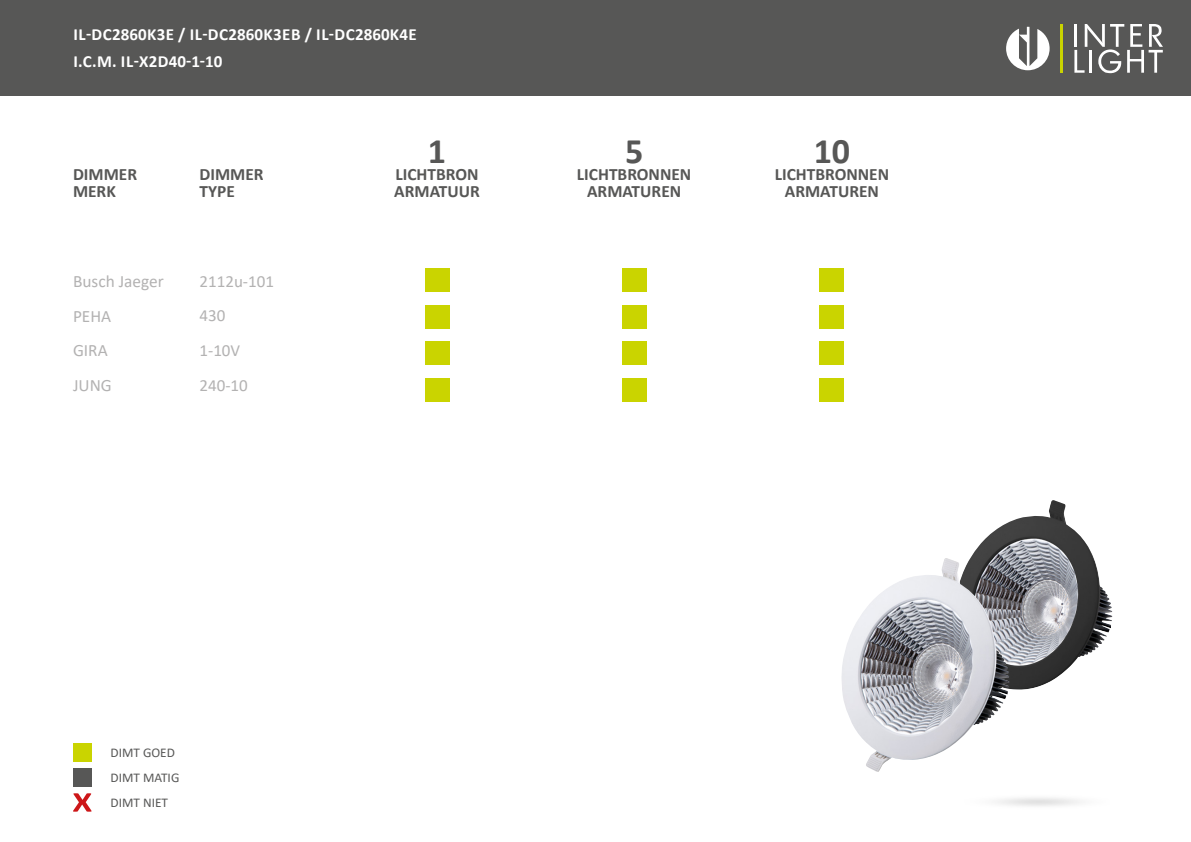
<style>
.page{position:relative;width:1191px;height:842px;background:#fff}
.page>*{position:absolute;margin:0;border:0;box-sizing:border-box;transform-origin:0 0}
.t1{font:700 36px "Calibri";color:#575756}
.t2{font:700 17.3px/17px "Calibri";color:#575756}
.t3{font:17.3px/34.7px "Calibri";color:#b3b2b2}
.t4{font:700 17px/26.1px "Calibri";letter-spacing:.02em;color:#fff}
.t5{font:17px/34.7px "Calibri";color:#b3b2b2}
.t6{font:13.3px/25.7px "Calibri";color:#575756}
</style>
<div class="page">
<div style="left:0;top:0;width:1191px;height:95px;background:#575756"></div>
<div style="left:425px;top:305px;width:24px;height:23px;background:#cad400"></div>
<div style="left:425px;top:378px;width:24px;height:24px;background:#cad400"></div>
<div style="left:622px;top:305px;width:24px;height:23px;background:#cad400"></div>
<div style="left:622px;top:378px;width:24px;height:24px;background:#cad400"></div>
<div style="left:820px;top:305px;width:24px;height:23px;background:#cad400"></div>
<div style="left:820px;top:378px;width:24px;height:24px;background:#cad400"></div>
<div style="left:425px;top:268px;width:24px;height:24px;background:#cad400"></div>
<div style="left:425px;top:341px;width:24px;height:24px;background:#cad400"></div>
<div style="left:622px;top:268px;width:24px;height:24px;background:#cad400"></div>
<div style="left:622px;top:341px;width:24px;height:24px;background:#cad400"></div>
<div style="left:820px;top:268px;width:24px;height:24px;background:#cad400"></div>
<div style="left:820px;top:341px;width:24px;height:24px;background:#cad400"></div>
<svg style="left:73px;top:793px;width:19px;height:19px"></svg>
<div style="left:73px;top:744px;width:19px;height:18px;background:#cad400"></div>
<div style="left:73px;top:768px;width:19px;height:19px;background:#575756"></div>
<svg style="left:1074px;top:24px;width:89px;height:49px"></svg>
<hr style="left:1060px;top:24px;width:3px;height:49px;background:#c9d300">
<svg style="left:1006px;top:27px;width:43px;height:43px"></svg>
<img style="left:970px;top:501px;width:143px;height:123px">
<img style="left:841px;top:559px;width:213px;height:213px">
<svg style="left:990px;top:624px;width:121px;height:148px"></svg>
<p class="t4" style="left:73px;top:22px;width:345px">IL-DC2860K3E / IL-DC2860K3EB / IL-DC2860K4E<br>I.C.M. IL-X2D40-1-10</p>
<p class="t2" style="left:73px;top:166px;width:66px">DIMMER<br>MERK</p>
<p class="t2" style="left:199px;top:165px;width:66px">DIMMER<br>TYPE</p>
<p class="t3" style="left:73px;top:263px;width:92px">Busch Jaeger<br>PEHA<br>GIRA<br>JUNG</p>
<p class="t5" style="left:199px;top:263px;width:76px">2112u-101<br>430<br>1-10V<br>240-10</p>
<h1 class="t1" style="left:428px;top:126px;width:20px">1</h1>
<p class="t2" style="left:394px;top:166px;width:87px">LICHTBRON<br>ARMATUUR</p>
<h1 class="t1" style="left:625px;top:126px;width:20px">5</h1>
<p class="t2" style="left:577px;top:166px;width:116px;text-align:center">LICHTBRONNEN<br>ARMATUREN</p>
<h1 class="t1" style="left:813px;top:126px;width:38px">10</h1>
<p class="t2" style="left:774px;top:166px;width:116px;text-align:center">LICHTBRONNEN<br>ARMATUREN</p>
<p class="t6" style="left:110px;top:739px;width:70px">DIMT GOED<br>DIMT MATIG</p>
<p class="t6" style="left:110px;top:789px;width:59px">DIMT NIET</p>
</div>
